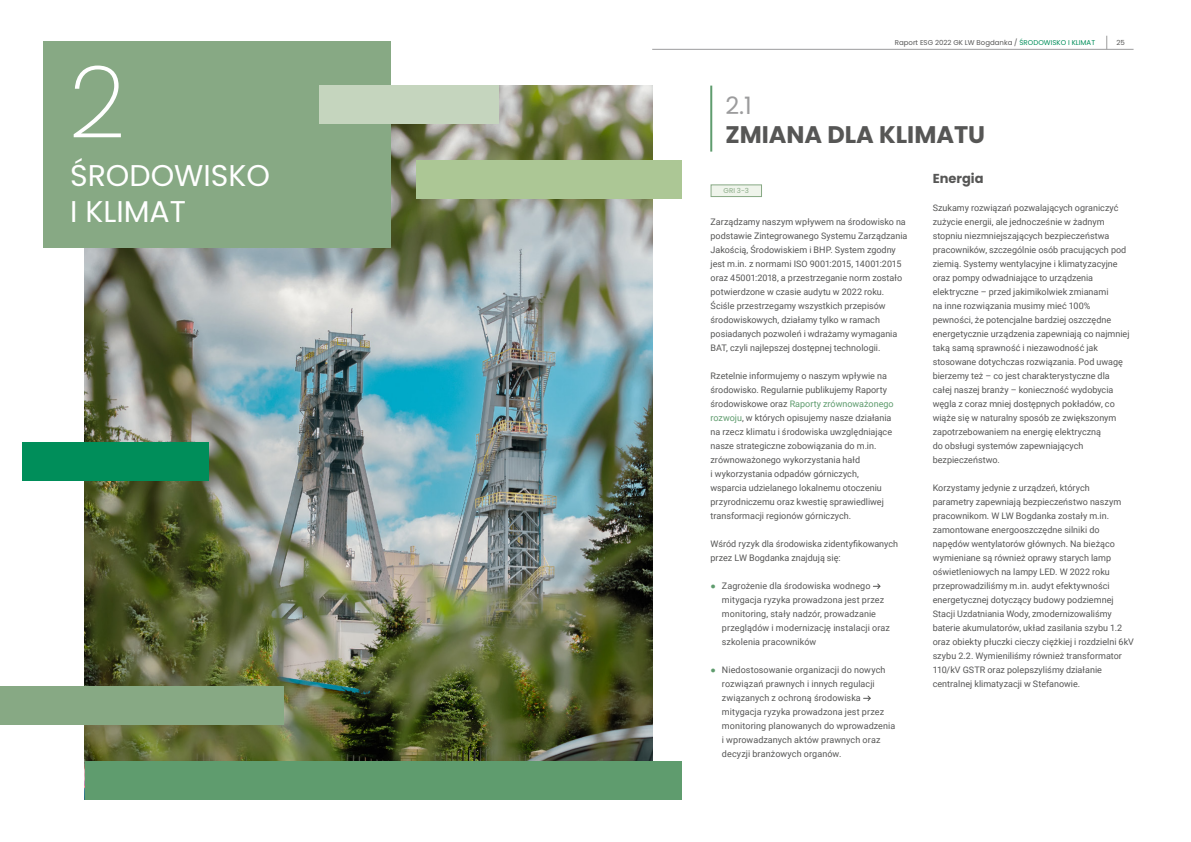
<style>
.page{position:relative;width:1191px;height:842px;background:#fff}
.page>*{position:absolute;margin:0;border:0;box-sizing:border-box;transform-origin:0 0}
.t1{font:200 100px "Poppins";color:#fff}
.t2{font:30px/36.4px "Poppins";color:#fff}
.t3{font:700 24px "Poppins";color:#565655}
.t4{font:24px "Poppins";color:#9c9c9d}
.t5{font:700 13px "Poppins";color:#565655}
.t6{font:9px/14px "Roboto";color:#565655}
.t7{font:7px "Poppins";color:#565655}
.t8{font:7px "Poppins";color:#87a984}
.s1{color:#008e5a}
.s2{color:#5f9c6e}
.s3{font-family:"Arial";color:#5f9c6e}
</style>
<div class="page">
<img style="left:85px;top:85px;width:567px;height:676px">
<hr style="left:710px;top:86px;width:2px;height:66px;background:#5f9c6e">
<div style="left:710px;top:184px;width:52px;height:13px;background:#eff4eb;border:1px solid #87a984"></div>
<svg style="left:873px;top:583px;width:8px;height:6px"></svg>
<svg style="left:863px;top:695px;width:8px;height:6px"></svg>
<div style="left:22px;top:442px;width:187px;height:39px;background:#008e5a"></div>
<div style="left:85px;top:761px;width:596px;height:38px;background:#5f9c6e"></div>
<div style="left:0;top:686px;width:283px;height:39px;background:#87a984"></div>
<div style="left:416px;top:161px;width:265px;height:38px;background:#acc795"></div>
<div style="left:43px;top:42px;width:347px;height:206px;background:#87a984"></div>
<div style="left:319px;top:85px;width:180px;height:39px;background:#c5d5be"></div>
<hr style="left:652px;top:49px;width:481px;height:1px;background:#9c9c9d">
<svg style="left:1106px;top:36px;width:1px;height:13px"></svg>
<h1 class="t1" style="left:69px;top:45px;width:59px">2</h1>
<h2 class="t2" style="left:70px;top:157px;width:202px">ŚRODOWISKO<br>I KLIMAT</h2>
<p class="t7" style="left:894px;top:39px;width:202px">Raport ESG 2022 GK LW Bogdanka / <span class="s1">ŚRODOWISKO I KLIMAT</span></p>
<p class="t7" style="left:1116px;top:39px;width:10px">25</p>
<h3 class="t4" style="left:725px;top:92px;width:28px">2.1</h3>
<h3 class="t3" style="left:725px;top:121px;width:261px">ZMIANA DLA KLIMATU</h3>
<p class="t8" style="left:723px;top:186px;width:27px">GRI 3-3</p>
<p class="t6" style="left:710px;top:215px;width:198px">Zarządzamy naszym wpływem na środowisko na podstawie Zintegrowanego Systemu Zarządzania Jakością, Środowiskiem i BHP. System zgodny jest m.in. z normami ISO 9001:2015, 14001:2015 oraz 45001:2018, a przestrzeganie norm zostało potwierdzone w czasie audytu w 2022 roku.<br>Ściśle przestrzegamy wszystkich przepisów środowiskowych, działamy tylko w ramach posiadanych pozwoleń i wdrażamy wymagania BAT, czyli najlepszej dostępnej technologii.</p>
<p class="t6" style="left:710px;top:369px;width:185px">Rzetelnie informujemy o naszym wpływie na środowisko. Regularnie publikujemy Raporty środowiskowe oraz <span class="s2">Raporty zrównoważonego rozwoju</span>, w których opisujemy nasze działania na rzecz klimatu i środowiska uwzględniające nasze strategiczne zobowiązania do m.in. zrównoważonego wykorzystania hałd<br>i wykorzystania odpadów górniczych, wsparcia udzielanego lokalnemu otoczeniu przyrodniczemu oraz kwestię sprawiedliwej transformacji regionów górniczych.</p>
<p class="t6" style="left:710px;top:537px;width:189px">Wśród ryzyk dla środowiska zidentyfikowanych przez LW Bogdanka znajdują się:</p>
<p class="t6" style="left:722px;top:579px;width:170px;text-indent:-11px"><span class="s3">●</span> Zagrożenie dla środowiska wodnego mitygacja ryzyka prowadzona jest przez monitoring, stały nadzór, prowadzanie przeglądów i modernizację instalacji oraz szkolenia pracowników</p>
<p class="t6" style="left:722px;top:663px;width:175px;text-indent:-11px"><span class="s3">●</span> Niedostosowanie organizacji do nowych rozwiązań prawnych i innych regulacji związanych z ochroną środowiska mitygacja ryzyka prowadzona jest przez monitoring planowanych do wprowadzenia i wprowadzanych aktów prawnych oraz decyzji branżowych organów.</p>
<h3 class="t5" style="left:932px;top:171px;width:52px">Energia</h3>
<p class="t6" style="left:932px;top:201px;width:198px">Szukamy rozwiązań pozwalających ograniczyć zużycie energii, ale jednocześnie w żadnym stopniu niezmniejszających bezpieczeństwa pracowników, szczególnie osób pracujących pod ziemią. Systemy wentylacyjne i klimatyzacyjne oraz pompy odwadniające to urządzenia elektryczne – przed jakimikolwiek zmianami<br>na inne rozwiązania musimy mieć 100% pewności, że potencjalne bardziej oszczędne energetycznie urządzenia zapewniają co najmniej taką samą sprawność i niezawodność jak stosowane dotychczas rozwiązania. Pod uwagę bierzemy też – co jest charakterystyczne dla całej naszej branży – konieczność wydobycia węgla z coraz mniej dostępnych pokładów, co wiąże się w naturalny sposób ze zwiększonym zapotrzebowaniem na energię elektryczną<br>do obsługi systemów zapewniających bezpieczeństwo.</p>
<p class="t6" style="left:932px;top:481px;width:203px">Korzystamy jedynie z urządzeń, których<br>parametry zapewniają bezpieczeństwo naszym pracownikom. W LW Bogdanka zostały m.in. zamontowane energooszczędne silniki do napędów wentylatorów głównych. Na bieżąco wymieniane są również oprawy starych lamp oświetleniowych na lampy LED. W 2022 roku przeprowadziliśmy m.in. audyt efektywności energetycznej dotyczący budowy podziemnej Stacji Uzdatniania Wody, zmodernizowaliśmy baterie akumulatorów, układ zasilania szybu 1.2 oraz obiekty płuczki cieczy ciężkiej i rozdzielni 6kV szybu 2.2. Wymieniliśmy również transformator 110/kV GSTR oraz polepszyliśmy działanie centralnej klimatyzacji w Stefanowie.</p>
</div>
